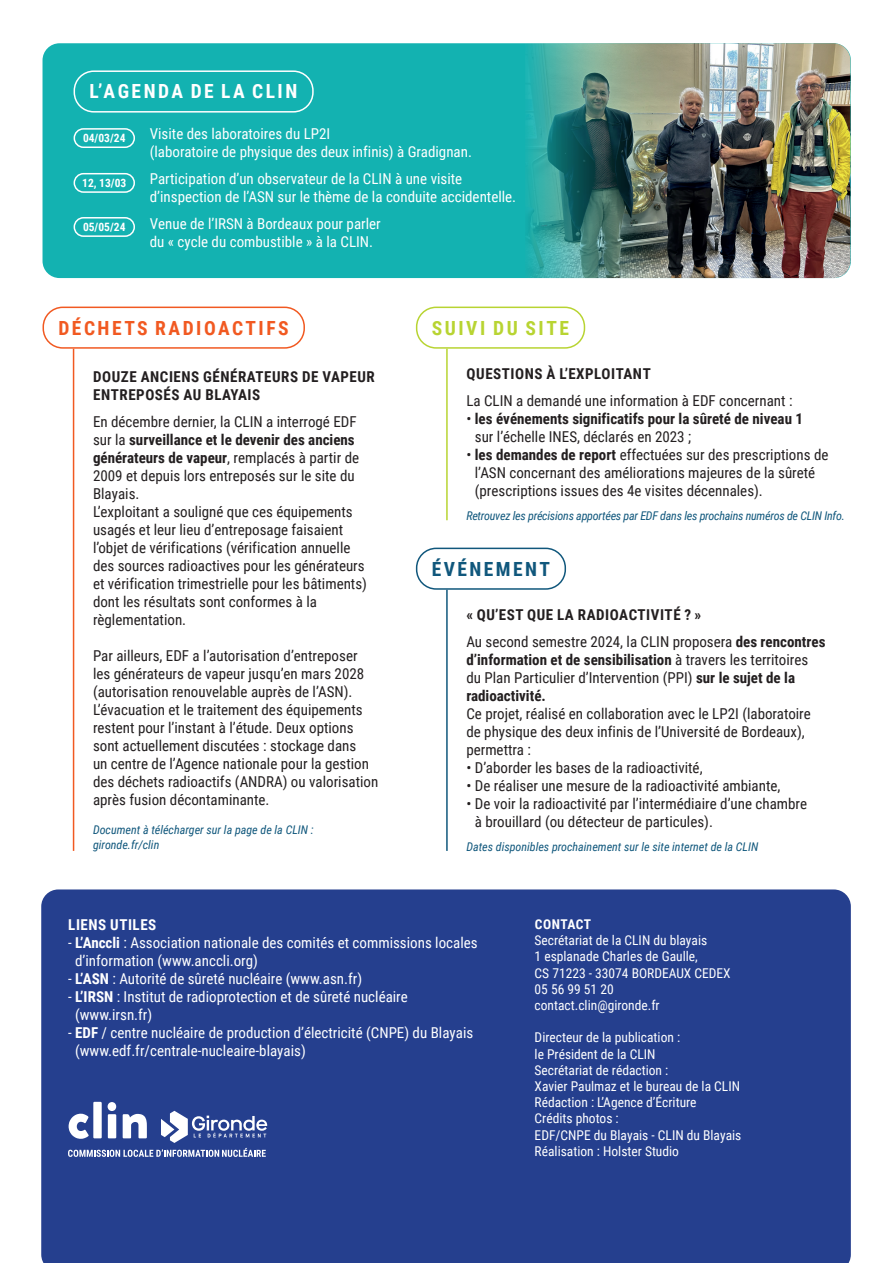
<style>
.page{position:relative;width:893px;height:1263px;background:#fff}
.page>*{position:absolute;margin:0;border:0;box-sizing:border-box;transform-origin:0 0}
.t1{font:700 19.5px "Roboto Condensed";letter-spacing:.13em;color:#f15921}
.t2{font:700 19.5px "Roboto Condensed";letter-spacing:.13em;color:#fff}
.t3{font:700 19.5px "Roboto Condensed";letter-spacing:.13em;color:#b8d432}
.t4{font:700 19.5px "Roboto Condensed";letter-spacing:.125em;color:#10577c}
.t5{font:15px/18px "Roboto Condensed";color:#231f20}
.t6{font:15px/18px "Roboto Condensed";color:#fff}
.t7{font:700 15px/18px "Roboto Condensed";color:#231f20}
.t8{font:700 15px/18px "Roboto Condensed";letter-spacing:.035em;color:#231f20}
.t9{font:700 15px "Roboto Condensed";letter-spacing:.035em;color:#fff}
.t10{font:13.5px/16.2px "Roboto Condensed";color:#fff}
.t11{font:700 13.5px "Roboto Condensed";letter-spacing:.035em;color:#fff}
.t12{font:italic 12px/14.4px "Roboto Condensed";color:#10577c}
.t13{font:italic 12px "Roboto Condensed";letter-spacing:-.02em;color:#10577c}
.t14{font:700 11.55px "Roboto Condensed";color:#fff}
.s1{font-weight:700}
.s2{font-weight:400}
</style>
<div class="page">
<div style="left:41px;top:889px;width:810px;height:374px;background:#253f8e"></div>
<div style="left:43px;top:43px;width:808px;height:235px;background:#13b2b1;border-radius:17px"></div>
<img style="left:525px;top:43px;width:325px;height:235px">
<div style="left:74px;top:128px;width:61px;height:20px;border:2px solid #fff;border-radius:9px"></div>
<div style="left:74px;top:173px;width:61px;height:20px;border:2px solid #fff;border-radius:9px"></div>
<div style="left:74px;top:217px;width:61px;height:20px;border:2px solid #fff;border-radius:9px"></div>
<div style="left:74px;top:70px;width:240px;height:43px;border:2px solid #fff;border-radius:19px"></div>
<div style="left:43px;top:307px;width:262px;height:42px;border:2px solid #f15921;border-radius:19px"></div>
<div style="left:416px;top:307px;width:169px;height:42px;border:2px solid #b8d432;border-radius:19px"></div>
<div style="left:416px;top:548px;width:150px;height:42px;border:2px solid #10577c;border-radius:19px"></div>
<svg style="left:68px;top:1102px;width:199px;height:55px"></svg>
<hr style="left:73px;top:349px;width:1px;height:502px;background:#f15921">
<hr style="left:446px;top:349px;width:2px;height:171px;background:#b8d432">
<hr style="left:446px;top:590px;width:2px;height:261px;background:#10577c">
<h1 class="t2" style="left:89px;top:78px;width:209px">L’AGENDA DE LA CLIN</h1>
<p class="t14" style="left:83px;top:130px;width:44px">04/03/24</p>
<p class="t14" style="left:82px;top:175px;width:46px">12, 13/03</p>
<p class="t14" style="left:83px;top:219px;width:44px">05/05/24</p>
<p class="t6" style="left:150px;top:124px;width:324px">Visite des laboratoires du LP2I<br>(laboratoire de physique des deux infinis) à Gradignan.</p>
<p class="t6" style="left:150px;top:169px;width:368px">Participation d’un observateur de la CLIN à une visite d’inspection de l’ASN sur le thème de la conduite accidentelle.</p>
<p class="t6" style="left:150px;top:214px;width:232px">Venue de l’IRSN à Bordeaux pour parler du « cycle du combustible » à la CLIN.</p>
<h1 class="t1" style="left:58px;top:314px;width:232px">DÉCHETS RADIOACTIFS</h1>
<h1 class="t3" style="left:432px;top:314px;width:139px">SUIVI DU SITE</h1>
<p class="t8" style="left:93px;top:367px;width:283px">DOUZE ANCIENS GÉNÉRATEURS DE VAPEUR<br>ENTREPOSÉS AU BLAYAIS</p>
<p class="t5" style="left:93px;top:412px;width:275px">En décembre dernier, la CLIN a interrogé EDF sur la <span class="s1">surveillance et le devenir des anciens générateurs de vapeur</span>, remplacés à partir de 2009 et depuis lors entreposés sur le site du Blayais.<br>L’exploitant a souligné que ces équipements usagés et leur lieu d’entreposage faisaient l’objet de vérifications (vérification annuelle des sources radioactives pour les générateurs et vérification trimestrielle pour les bâtiments) dont les résultats sont conformes à la règlementation.</p>
<p class="t5" style="left:93px;top:646px;width:287px">Par ailleurs, EDF a l’autorisation d’entreposer les générateurs de vapeur jusqu’en mars 2028 (autorisation renouvelable auprès de l’ASN).<br>L’évacuation et le traitement des équipements restent pour l’instant à l’étude. Deux options sont actuellement discutées : stockage dans<br>un centre de l’Agence nationale pour la gestion des déchets radioactifs (ANDRA) ou valorisation après fusion décontaminante.</p>
<p class="t12" style="left:93px;top:822px;width:222px">Document à télécharger sur la page de la CLIN : gironde.fr/clin</p>
<p class="t8" style="left:467px;top:364px;width:186px">QUESTIONS À L’EXPLOITANT</p>
<p class="t5" style="left:466px;top:391px;width:328px">La CLIN a demandé une information à EDF concernant :</p>
<p class="t7" style="left:475px;top:409px;width:330px;text-indent:-8px"><span class="s2">•</span> les événements significatifs pour la sûreté de niveau 1 <span class="s2">sur l’échelle INES, déclarés en 2023 ;</span></p>
<p class="t5" style="left:475px;top:445px;width:355px;text-indent:-8px">• <span class="s1">les demandes de report</span> effectuées sur des prescriptions de l’ASN concernant des améliorations majeures de la sûreté (prescriptions issues des 4e visites décennales).</p>
<p class="t13" style="left:466px;top:508px;width:380px">Retrouvez les précisions apportées par EDF dans les prochains numéros de CLIN Info.</p>
<h1 class="t4" style="left:432px;top:555px;width:120px">ÉVÉNEMENT</h1>
<p class="t8" style="left:466px;top:600px;width:361px;line-height:27.6px">« QU’EST QUE LA RADIOACTIVITÉ ? »<br><span class="s2">Au second semestre 2024, la CLIN proposera</span> des rencontres</p>
<p class="t7" style="left:466px;top:650px;width:343px">d’information et de sensibilisation <span class="s2">à travers les territoires du Plan Particulier d’Intervention (PPI)</span> sur le sujet de la radioactivité.</p>
<p class="t5" style="left:466px;top:704px;width:346px">Ce projet, réalisé en collaboration avec le LP2I (laboratoire de physique des deux infinis de l’Université de Bordeaux), permettra :</p>
<p class="t5" style="left:466px;top:758px;width:238px">• D’aborder les bases de la radioactivité,</p>
<p class="t5" style="left:466px;top:776px;width:316px">• De réaliser une mesure de la radioactivité ambiante,</p>
<p class="t5" style="left:475px;top:794px;width:334px;text-indent:-8px">• De voir la radioactivité par l’intermédiaire d’une chambre à brouillard (ou détecteur de particules).</p>
<p class="t12" style="left:466px;top:839px;width:293px">Dates disponibles prochainement sur le site internet de la CLIN</p>
<p class="t9" style="left:68px;top:914px;width:90px">LIENS UTILES</p>
<p class="t6" style="left:75px;top:933px;width:404px;text-indent:-7px">- <span class="s1">L’Anccli</span> : Association nationale des comités et commissions locales d’information (www.anccli.org)</p>
<p class="t6" style="left:68px;top:969px;width:296px">- <span class="s1">L’ASN</span> : Autorité de sû reté nucléaire (www.asn.fr)</p>
<p class="t6" style="left:75px;top:987px;width:334px;text-indent:-7px">- <span class="s1">L’IRSN</span> : Institut de radioprotection et de sûreté nucléaire (www.irsn.fr)</p>
<p class="t6" style="left:75px;top:1023px;width:400px;text-indent:-7px">- <span class="s1">EDF</span> / centre nucléaire de production d’électricité (CNPE) du Blayais (www.edf.fr/centrale-nucleaire-blayais)</p>
<p class="t11" style="left:535px;top:915px;width:58px">CONTACT</p>
<p class="t10" style="left:535px;top:932px;width:198px">Secrétariat de la CLIN du blayais<br>1 esplanade Charles de Gaulle,<br>CS 71223 - 33074 BORDEAUX CEDEX<br>05 56 99 51 20 contact.clin@gironde.fr</p>
<p class="t10" style="left:535px;top:1029px;width:208px">Directeur de la publication :<br>le Président de la CLIN<br>Secrétariat de rédaction :<br>Xavier Paulmaz et le bureau de la CLIN<br>Rédaction : L’Agence d’Écriture<br>Crédits photos :<br>EDF/CNPE du Blayais - CLIN du Blayais<br>Réalisation : Holster Studio</p>
</div>
